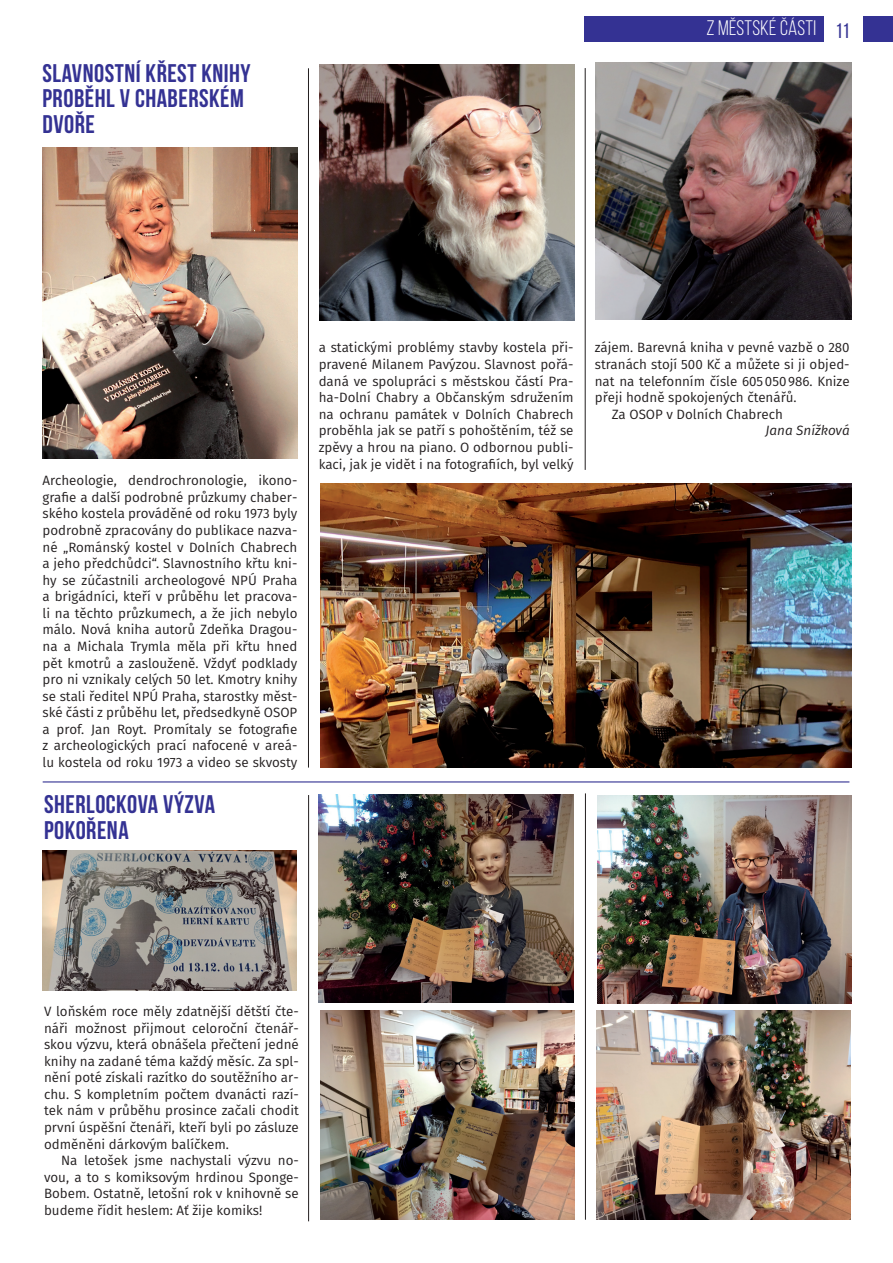
<style>
.page{position:relative;width:893px;height:1263px;background:#fff}
.page>*{position:absolute;margin:0;border:0;box-sizing:border-box;transform-origin:0 0}
.t1{font:700 25.5px/25.5px "Bebas Neue";letter-spacing:.02em;color:#343293}
.t2{font:21px "Bebas Neue";letter-spacing:.01em;color:#fff}
.t3{font:13.5px/16.6px "Fira Sans";color:#231f20;text-align:justify}
.t4{font:italic 13.5px "Fira Sans";color:#231f20}
.s1{font-weight:300}
.s2{color:#343293}
</style>
<div class="page">
<hr style="left:308px;top:68px;width:1px;height:699px;background:#231f20">
<hr style="left:585px;top:793px;width:1px;height:427px;background:#231f20">
<hr style="left:585px;top:68px;width:1px;height:402px;background:#231f20">
<img style="left:320px;top:483px;width:532px;height:284px">
<img style="left:319px;top:794px;width:254px;height:208px">
<img style="left:598px;top:795px;width:254px;height:208px">
<hr style="left:308px;top:795px;width:1px;height:426px;background:#231f20">
<img style="left:43px;top:148px;width:255px;height:310px">
<img style="left:320px;top:64px;width:255px;height:257px">
<img style="left:595px;top:63px;width:257px;height:256px">
<img style="left:320px;top:1010px;width:254px;height:209px">
<img style="left:597px;top:1010px;width:254px;height:209px">
<img style="left:43px;top:850px;width:254px;height:141px">
<hr style="left:43px;top:781px;width:806px;height:1px;background:#343293">
<div style="left:863px;top:16px;width:30px;height:26px;background:#343293"></div>
<div style="left:584px;top:16px;width:239px;height:26px;background:#343293"></div>
<h1 class="t1" style="left:43px;top:60px;width:210px">SLAVNOSTNÍ KŘEST KNIHY<br>PROBĚHL V CHABERSKÉM<br>DVOŘE</h1>
<h2 class="t2" style="left:706px;top:17px;width:145px">Z MĚSTSKÉ ČÁSTI<span class="s1">11</span> <span class="s2">11</span></h2>
<p class="t3" style="left:43px;top:472px;width:256px">Archeologie, dendrochronologie, ikono&shy;grafie a další podrobné průzkumy chaber&shy;ského kostela prováděné od roku 1973 byly podrobně zpracovány do publikace nazva&shy;né „Románský kostel v Dolních Chabrech a jeho předchůdci“. Slavnostního křtu kni&shy;hy se zúčastnili archeologové NPÚ Praha a brigádníci, kteří v průběhu let pracova&shy;li na těchto průzkumech, a že jich nebylo málo. Nová kniha autorů Zdeňka Dragou&shy;na a Michala Trymla měla při křtu hned pět kmotrů a zaslouženě. Vždyť podklady pro ni vznikaly celých 50 let. Kmotry knihy se stali ředitel NPÚ Praha, starostky měst&shy;ské části z průběhu let, předsedkyně OSOP a prof. Jan Royt. Promítaly se fotografie z archeologických prací nafocené v areá&shy;lu kostela od roku 1973 a video se skvosty</p>
<h1 class="t1" style="left:44px;top:791px;width:172px">SHERLOCKOVA VÝZVA<br>POKOŘENA</h1>
<p class="t3" style="left:319px;top:339px;width:256px">a statickými problémy stavby kostela při&shy;pravené Milanem Pavýzou. Slavnost pořá&shy;daná ve spolupráci s městskou částí Pra&shy;ha-Dolní Chabry a Občanským sdružením na ochranu památek v Dolních Chabrech proběhla jak se patří s pohoštěním, též se zpěvy a hrou na piano. O odbornou publi&shy;kaci, jak je vidět i na fotografiích, byl velký</p>
<p class="t3" style="left:595px;top:339px;width:256px">zájem. Barevná kniha v pevné vazbě o 280</p>
<p class="t3" style="left:595px;top:356px;width:256px">stranách stojí 500 Kč a můžete si ji objed-</p>
<p class="t3" style="left:595px;top:372px;width:256px">nat na telefonním čísle 605050986. Knize</p>
<p class="t3" style="left:595px;top:389px;width:203px">přeji hodně spokojených čtenářů.</p>
<p class="t3" style="left:612px;top:406px;width:173px">Za OSOP v Dolních Chabrech</p>
<p class="t4" style="left:765px;top:421px;width:86px">Jana Snížková</p>
<p class="t3" style="left:44px;top:1003px;width:256px">V loňském roce měly zdatnější dětští čte&shy;náři možnost přijmout celoroční čtenář&shy;skou výzvu, která obnášela přečtení jedné knihy na zadané téma každý měsíc. Za spl&shy;nění poté získali razítko do soutěžního ar&shy;chu. S kompletním počtem dvanácti razí&shy;tek nám v průběhu prosince začali chodit první úspěšní čtenáři, kteří byli po zásluze odměněni dárkovým balíčkem.</p>
<p class="t3" style="left:44px;top:1152px;width:256px;text-indent:17px">Na letošek jsme nachystali výzvu no&shy;vou, a to s komiksovým hrdinou Sponge-Bobem. Ostatně, letošní rok v knihovně se budeme řídit heslem: Ať žije komiks!</p>
</div>
